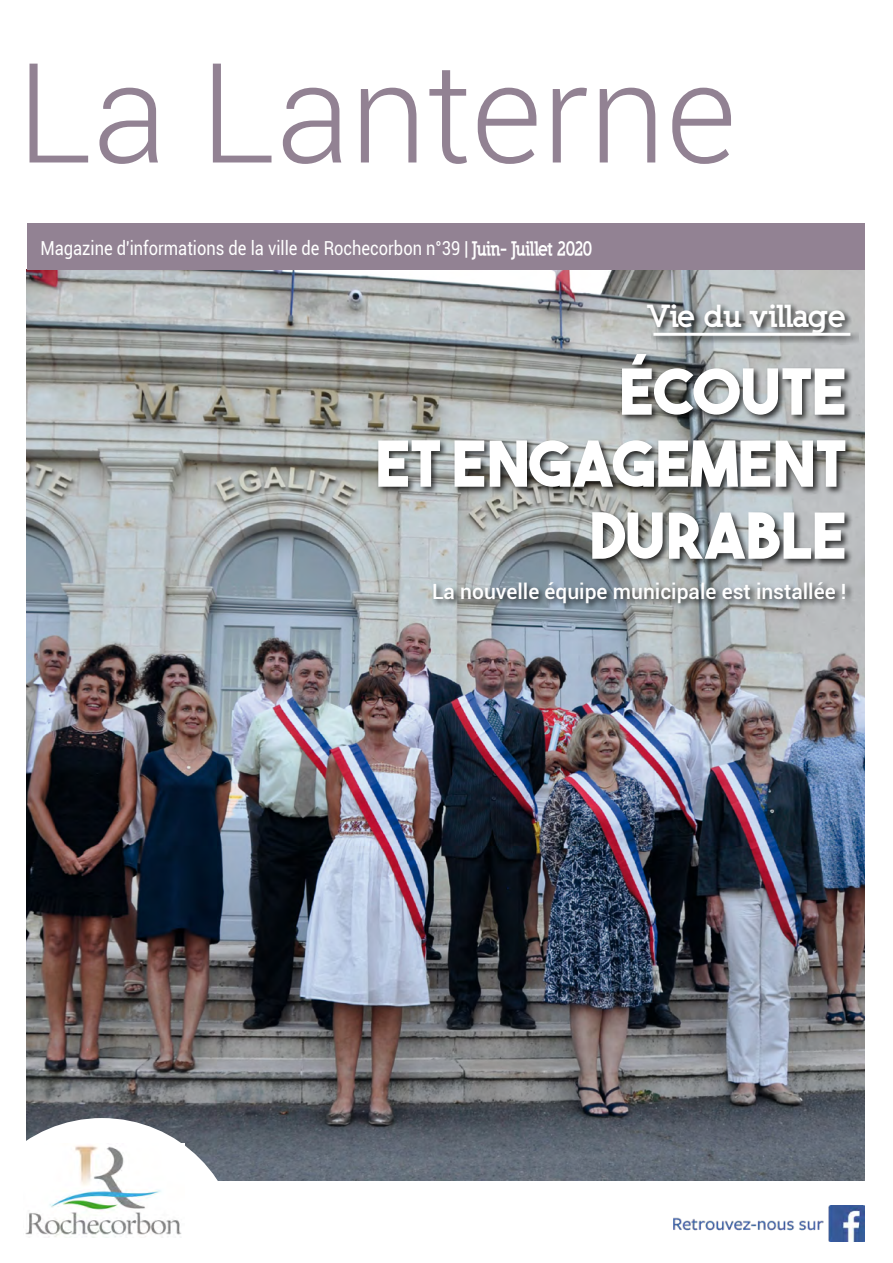
<style>
.page{position:relative;width:893px;height:1263px;background:#fff}
.page>*{position:absolute;margin:0;border:0;box-sizing:border-box;transform-origin:0 0}
.t1{font:300 139.05px "Roboto";color:#928293}
.t2{font:63px/72px "The Bold Font";color:#fff;text-align:right}
.t3{font:900 30px "Nilland";color:#fff}
.t4{font:500 21px "Roboto";color:#fff}
.t5{font:19.35px "Roboto";color:#fff;scale:.85 1}
.s1{font-family:"Nilland";font-weight:900}
</style>
<div class="page">
<img style="left:27px;top:270px;width:838px;height:910px">
<div style="left:27px;top:224px;width:838px;height:46px;background:#928293"></div>
<img style="left:674px;top:1205px;width:191px;height:37px">
<svg style="left:26px;top:1118px;width:214px;height:63px"></svg>
<img style="left:25px;top:1143px;width:160px;height:95px">
<div style="left:376px;top:302px;width:478px;height:309px;background:#000;opacity:.75"></div>
<div style="left:651px;top:330px;width:208px;height:15px;background:#000;opacity:.75"></div>
<hr style="left:653px;top:333px;width:197px;height:3px;background:#fff">
<h1 class="t1" style="left:17px;top:17px;width:721px">La Lanterne</h1>
<p class="t5" style="left:40px;top:234px;width:652px">Magazine d'informations de la ville de Rochecorbon n°39 | <span class="s1">Juin- Juillet 2020</span></p>
<h3 class="t3" style="left:649px;top:297px;width:199px">Vie du village</h3>
<h2 class="t2" style="left:376px;top:355px;width:472px">ÉCOUTE<br>ET ENGAGEMENT<br>DURABLE</h2>
<p class="t4" style="left:432px;top:577px;width:416px">La nouvelle équipe municipale est installée !</p>
</div>
